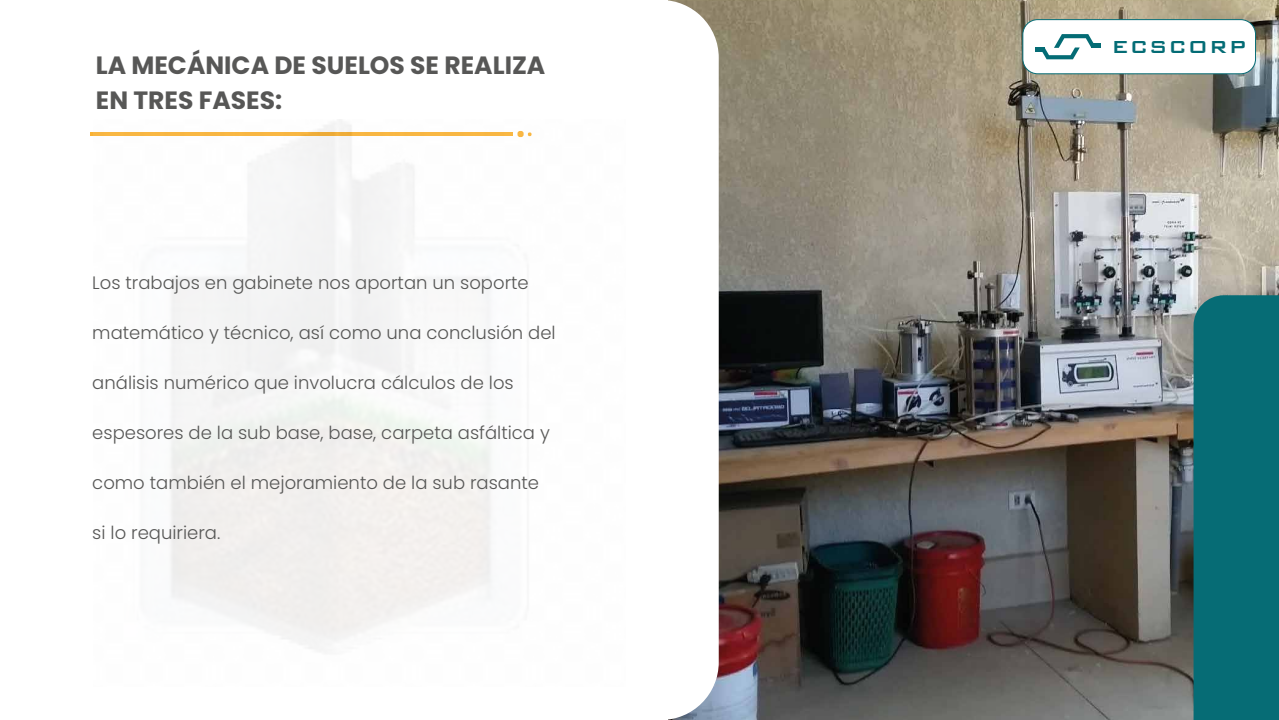
<style>
.page{position:relative;width:1279px;height:720px;background:#fff}
.page>*{position:absolute;margin:0;border:0;box-sizing:border-box;transform-origin:0 0}
.t1{font:700 25px/35px "Poppins";color:#575756}
.t2{font:500 23.3px "Bank Gothic BT";letter-spacing:.035em;color:#046c75}
.t3{font:300 18px "Poppins";color:#575756}
</style>
<div class="page">
<img style="left:718px;top:0;width:560px;height:720px">
<div style="left:1193px;top:295px;width:85px;height:425px;background:#066c75"></div>
<svg style="left:90px;top:132px;width:4px;height:4px"></svg>
<img style="left:94px;top:120px;width:438px;height:531px">
<div style="left:1022px;top:20px;width:233px;height:54px;background:#fff;border-radius:15px"></div>
<div style="left:1022px;top:19px;width:233px;height:55px;border:1px solid #056c75;border-radius:15px"></div>
<hr style="left:1091px;top:44px;width:10px;height:4px;background:#046c75">
<svg style="left:1039px;top:34px;width:57px;height:25px"></svg>
<hr style="left:1034px;top:48px;width:10px;height:4px;background:#046c75">
<h1 class="t1" style="left:96px;top:48px;width:451px">LA MECÁNICA DE SUELOS SE REALIZA<br>EN TRES FASES:</h1>
<p class="t3" style="left:92px;top:272px;width:438px">Los trabajos en gabinete nos aportan un soporte</p>
<p class="t3" style="left:92px;top:322px;width:465px">matemático y técnico, así como una conclusión del</p>
<p class="t3" style="left:92px;top:372px;width:423px">análisis numérico que involucra cálculos de los</p>
<p class="t3" style="left:92px;top:422px;width:459px">espesores de la sub base, base, carpeta asfáltica y</p>
<p class="t3" style="left:92px;top:472px;width:448px">como también el mejoramiento de la sub rasante</p>
<p class="t3" style="left:92px;top:522px;width:129px">si lo requiriera.</p>
<p class="t2" style="left:1111px;top:35px;width:136px">ECSCORP</p>
</div>
